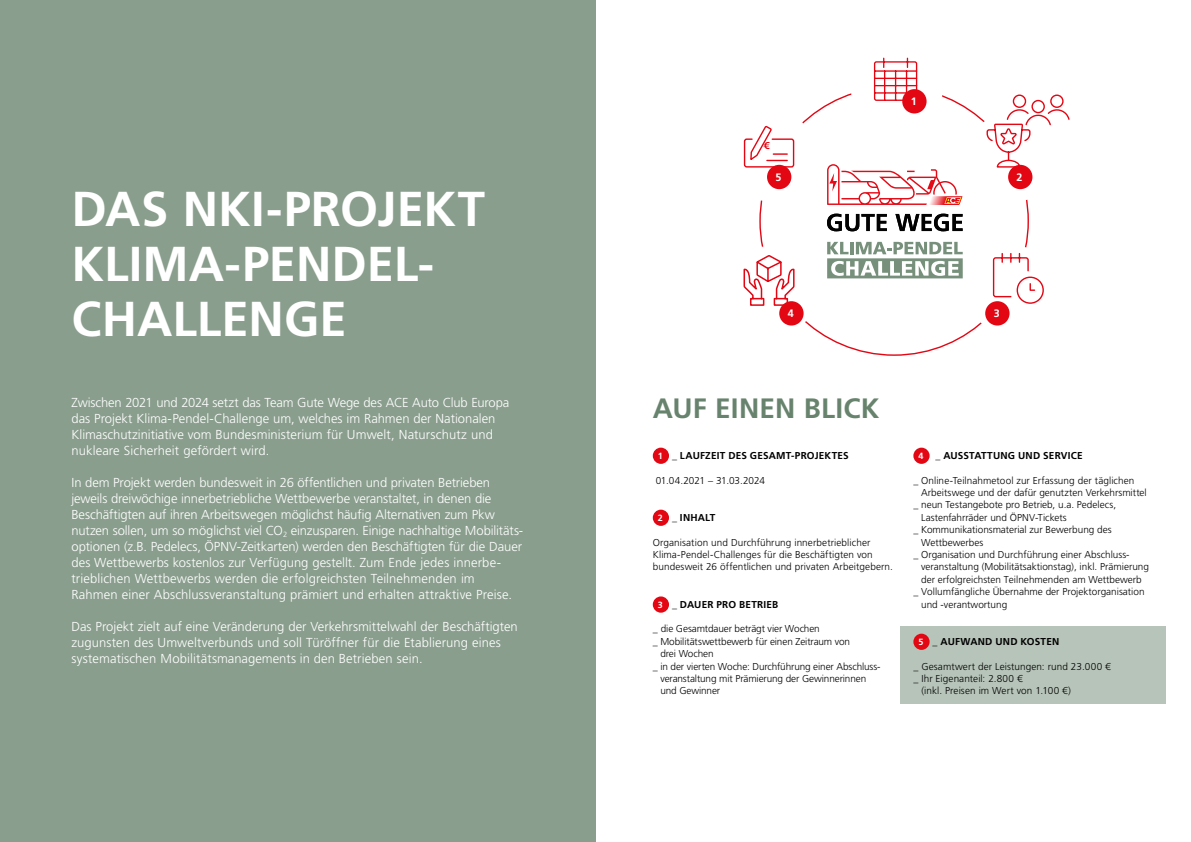
<style>
.page{position:relative;width:1191px;height:842px;background:#fff}
.page>*{position:absolute;margin:0;border:0;box-sizing:border-box;transform-origin:0 0}
.t1{font:700 49px/55px "Frutiger LT Pro";color:#fff}
.t2{font:700 28px "Frutiger LT Pro";letter-spacing:.01em;color:#67836d}
.t3{font:300 13px/16px "Frutiger LT Pro";color:#fff}
.t4{font:700 10.8px "Frutiger LT Pro";color:#fff}
.t5{font:300 10px/12.4px "Frutiger LT Pro";color:#000}
.t6{font:700 10px "Frutiger LT Pro";letter-spacing:.02em;color:#000}
.t7{font:700 10px "Frutiger LT Pro";color:#e30613}
.t8{font:700 9px "Frutiger LT Pro";color:#fff}
.s1{font-size:9px;color:#fff}
.s2{font-weight:700}
</style>
<div class="page">
<div style="left:900px;top:626px;width:266px;height:78px;background:#b7c4b9"></div>
<div style="left:0;top:0;width:595px;height:842px;background:#8a9e8d"></div>
<div style="left:653px;top:448px;width:16px;height:16px;background:#e30613;border-radius:50%"></div>
<div style="left:653px;top:510px;width:16px;height:16px;background:#e30613;border-radius:50%"></div>
<div style="left:653px;top:596px;width:16px;height:17px;background:#e30613;border-radius:50%"></div>
<div style="left:913px;top:448px;width:16px;height:16px;background:#e30613;border-radius:50%"></div>
<div style="left:913px;top:634px;width:16px;height:16px;background:#e30613;border-radius:50%"></div>
<svg style="left:827px;top:214px;width:60px;height:17px"></svg>
<svg style="left:895px;top:214px;width:67px;height:17px"></svg>
<svg style="left:827px;top:242px;width:135px;height:36px"></svg>
<svg style="left:827px;top:164px;width:135px;height:41px"></svg>
<div style="left:779px;top:301px;width:24px;height:24px;background:#e30613;border-radius:50%"></div>
<svg style="left:743px;top:125px;width:52px;height:43px"></svg>
<div style="left:767px;top:165px;width:24px;height:24px;background:#e30613;border-radius:50%"></div>
<svg style="left:992px;top:253px;width:52px;height:51px"></svg>
<div style="left:985px;top:301px;width:24px;height:24px;background:#e30613;border-radius:50%"></div>
<svg style="left:986px;top:94px;width:84px;height:74px"></svg>
<div style="left:1008px;top:165px;width:24px;height:24px;background:#e30613;border-radius:50%"></div>
<svg style="left:873px;top:57px;width:45px;height:44px"></svg>
<div style="left:902px;top:89px;width:24px;height:24px;background:#e30613;border-radius:50%"></div>
<svg style="left:743px;top:255px;width:52px;height:52px"></svg>
<h1 class="t1" style="left:71px;top:182px;width:415px">DAS NKI-PROJEKT<br>KLIMA-PENDEL-<br>CHALLENGE</h1>
<p class="t3" style="left:71px;top:394px;width:439px">Zwischen 2021 und 2024 setzt das Team Gute Wege des ACE Auto Club Europa das Projekt Klima-Pendel-Challenge um, welches im Rahmen der Nationalen Klimaschutzinitiative vom Bundesministerium für Umwelt, Naturschutz und nukleare Sicherheit gefördert wird.</p>
<p class="t3" style="left:71px;top:474px;width:452px">In dem Projekt werden bundesweit in 26 öffentlichen und privaten Betrieben jeweils dreiwöchige innerbetriebliche Wettbewerbe veranstaltet, in denen die Beschäftigten auf ihren Arbeitswegen möglichst häufig Alternativen zum Pkw nutzen sollen, um so möglichst viel CO<sub>2</sub> einzusparen. Einige nachhaltige Mobilitäts&shy;optionen (z.B. Pedelecs, ÖPNV-Zeitkarten) werden den Beschäftigten für die Dauer des Wettbewerbs kostenlos zur Verfügung gestellt. Zum Ende jedes innerbe&shy;trieblichen Wettbewerbs werden die erfolgreichsten Teilnehmenden im Rahmen einer Abschlussveranstaltung prämiert und erhalten attraktive Preise.</p>
<p class="t3" style="left:71px;top:618px;width:448px">Das Projekt zielt auf eine Veränderung der Verkehrsmittelwahl der Beschäftigten zugunsten des Umweltverbunds und soll Türöffner für die Etablierung eines systematischen Mobilitätsmanagements in den Betrieben sein.</p>
<p class="t7" style="left:764px;top:139px;width:7px">€</p>
<p class="t4" style="left:775px;top:171px;width:7px">5</p>
<p class="t4" style="left:910px;top:95px;width:7px">1</p>
<p class="t4" style="left:1016px;top:171px;width:7px">2</p>
<p class="t4" style="left:787px;top:307px;width:7px">4</p>
<p class="t4" style="left:993px;top:307px;width:7px">3</p>
<h2 class="t2" style="left:653px;top:392px;width:228px">AUF EINEN BLICK</h2>
<p class="t6" style="left:658px;top:449px;width:192px"><span class="s1">1</span> _ LAUFZEIT DES GESAMT-PROJEKTES</p>
<p class="t5" style="left:655px;top:474px;width:111px">01.04.2021 – 31.03.2024</p>
<p class="t6" style="left:658px;top:511px;width:59px"><span class="s1">2</span> _ INHALT</p>
<p class="t5" style="left:653px;top:536px;width:242px">Organisation und Durchführung innerbetrieblicher<br>Klima-Pendel-Challenges für die Beschäftigten von bundesweit 26 öffentlichen und privaten Arbeitgebern.</p>
<p class="t6" style="left:658px;top:598px;width:122px"><span class="s1">3</span> _ DAUER PRO BETRIEB</p>
<p class="t5" style="left:653px;top:623px;width:169px"><span class="s2">_</span> die Gesamtdauer beträgt vier Wochen</p>
<p class="t5" style="left:653px;top:635px;width:199px">_ Mobilitätswettbewerb für einen Zeitraum von</p>
<p class="t5" style="left:660px;top:648px;width:55px">drei Wochen</p>
<p class="t5" style="left:653px;top:660px;width:229px">_ in der vierten Woche: Durchführung einer Abschluss-</p>
<p class="t5" style="left:660px;top:672px;width:207px">veranstaltung mit Prämierung der Gewinnerinnen</p>
<p class="t5" style="left:660px;top:685px;width:61px">und Gewinner</p>
<p class="t8" style="left:918px;top:451px;width:7px">4</p>
<p class="t6" style="left:935px;top:449px;width:149px">_ AUSSTATTUNG UND SERVICE</p>
<p class="t5" style="left:913px;top:474px;width:222px">_ Online-Teilnahmetool zur Erfassung der täglichen</p>
<p class="t5" style="left:921px;top:486px;width:227px">Arbeitswege und der dafür genutzten Verkehrsmittel</p>
<p class="t5" style="left:913px;top:499px;width:204px">_ neun Testangebote pro Betrieb, u.a. Pedelecs,</p>
<p class="t5" style="left:921px;top:511px;width:147px">Lastenfahrräder und ÖPNV-Tickets</p>
<p class="t5" style="left:913px;top:524px;width:200px">_ Kommunikationsmaterial zur Bewerbung des</p>
<p class="t5" style="left:921px;top:536px;width:64px">Wettbewerbes</p>
<p class="t5" style="left:913px;top:548px;width:217px">_ Organisation und Durchführung einer Abschluss-</p>
<p class="t5" style="left:921px;top:561px;width:229px">veranstaltung (Mobilitätsaktionstag), inkl. Prämierung</p>
<p class="t5" style="left:921px;top:573px;width:222px">der erfolgreichsten Teilnehmenden am Wettbewerb</p>
<p class="t5" style="left:913px;top:586px;width:233px">_ Vollumfängliche Übernahme der Projektorganisation</p>
<p class="t5" style="left:921px;top:598px;width:88px">und -verantwortung</p>
<p class="t6" style="left:918px;top:635px;width:142px"><span class="s1">5</span> _ AUFWAND UND KOSTEN</p>
<p class="t5" style="left:913px;top:660px;width:199px">_ Gesamtwert der Leistungen: rund 23.000 €</p>
<p class="t5" style="left:913px;top:672px;width:111px">_ Ihr Eigenanteil: 2.800 €</p>
<p class="t5" style="left:921px;top:685px;width:151px">(inkl. Preisen im Wert von 1.100 €)</p>
</div>
